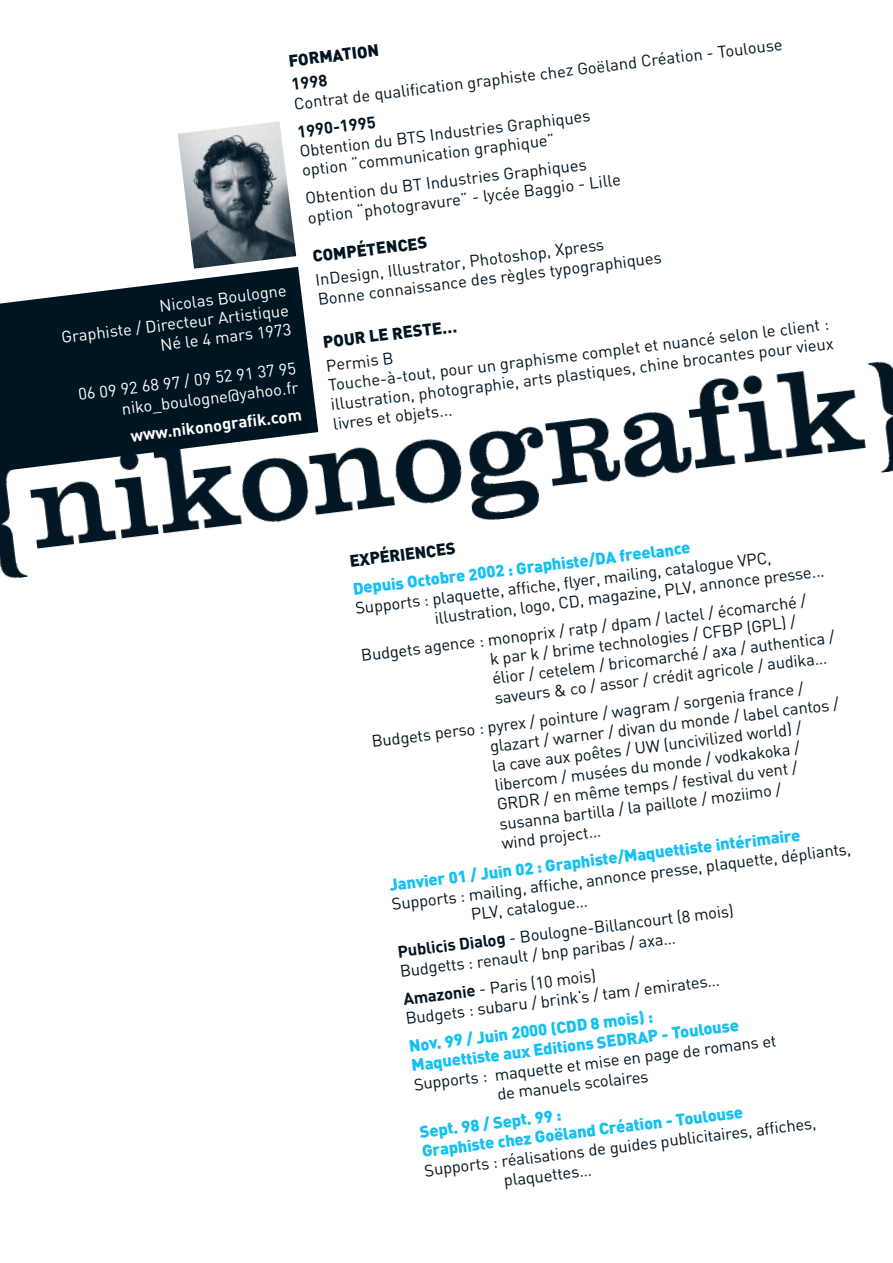
<style>
.page{position:relative;width:893px;height:1263px;background:#fff}
.page>*{position:absolute;margin:0;border:0;box-sizing:border-box;transform-origin:0 0}
.t1{font:16.5px/19.5px "DIN";color:#001522}
.t2{font:900 16.5px/19.5px "DIN";color:#15c0f2}
.t3{font:16.5px/19.5px "DIN";color:#fff;text-align:right}
.t4{font:900 16.5px "DIN";color:#001522}
.t5{font:700 16.5px "DIN";color:#fff}
.t6{font:700 16.5px "DIN";color:#001522}
.s1{font-weight:700}
</style>
<div class="page">
<svg style="left:0;top:267px;width:309px;height:88px;fill:#001522"></svg>
<img style="left:178px;top:121px;width:118px;height:148px">
<img style="left:0;top:355px;width:893px;height:224px">
<p class="t1" style="left:293px;top:94px;width:494px;rotate:-7deg">Contrat de qualifi cation graphiste chez Goëland Création - Toulouse</p>
<p class="t6" style="left:296px;top:121px;width:80px;rotate:-7deg">1990-1995</p>
<p class="t4" style="left:287px;top:50px;width:92px;rotate:-7deg">FORMATION</p>
<p class="t6" style="left:290px;top:74px;width:37px;rotate:-7deg">1998</p>
<p class="t1" style="left:299px;top:141px;width:294px;rotate:-7deg">Obtention du BTS Industries Graphiques option “communication graphique”</p>
<p class="t1" style="left:304px;top:188px;width:317px;rotate:-7deg">Obtention du BT Industries Graphiques option “photogravure” - lycée Baggio - Lille</p>
<p class="t4" style="left:311px;top:245px;width:117px;rotate:-7deg">COMPÉTENCES</p>
<p class="t1" style="left:314px;top:270px;width:348px;rotate:-7deg">InDesign, Illustrator, Photoshop, Xpress<br>Bonne connaissance des règles typographiques</p>
<p class="t4" style="left:322px;top:331px;width:80px;rotate:-7deg">po ur le reste</p>
<p class="t3" style="left:58px;top:308px;width:231px;rotate:-7deg">Nicolas Boulogne<br>Graphiste / Directeur Artistique<br>Né le 4 mars 1973</p>
<p class="t3" style="left:77px;top:384px;width:221px;rotate:-7deg">06 09 92 68 97 / 09 52 91 37 95 niko_boulogne@yahoo.fr</p>
<p class="t5" style="left:129px;top:425px;width:174px;rotate:-7deg">www.nikonografi k.com</p>
<p class="t1" style="left:325px;top:356px;width:508px;rotate:-7deg">Permis B<br>Touche-à-tout, pour un graphisme complet et nuancé selon le client : illustration, photographie, arts plastiques, chine brocantes pour vieux livres et objets...</p>
<p class="t4" style="left:348px;top:550px;width:108px;rotate:-7deg">EXPÉRIENCES</p>
<p class="t2" style="left:352px;top:578px;width:341px;rotate:-7deg">Depuis Octobre 2002 : Graphiste/DA freelance</p>
<p class="t1" style="left:431px;top:589px;width:394px;text-indent:-78px;rotate:-7deg">Supports : plaquette, affi che, fl yer, mailing, catalogue VPC, illustration, logo, CD, magazine, PLV, annonce presse...</p>
<p class="t1" style="left:486px;top:630px;width:346px;text-indent:-127px;rotate:-7deg">Budgets agence : monoprix / ratp / dpam / lactel / écomarché /<br>k par k / brime technologies / CFBP (GPL) / élior / cetelem / bricomarché / axa / authentica / saveurs &amp; co / assor / crédit agricole / audika…</p>
<p class="t1" style="left:486px;top:717px;width:353px;text-indent:-117px;rotate:-7deg">Budgets perso : pyrex / pointure / wagram / sorgenia france / glazart / warner / divan du monde / label cantos / la cave aux poêtes / UW (uncivilized world) / libercom / musées du monde / vodkakoka / GRDR / en même temps / festival du vent / susanna bartilla / la paillote / moziimo /<br>wind project…</p>
<p class="t2" style="left:388px;top:874px;width:415px;rotate:-7deg">Janvier 01 / Juin 02 : Graphiste/Maquettiste intérimaire</p>
<p class="t1" style="left:468px;top:885px;width:386px;text-indent:-78px;rotate:-7deg">Supports : mailing, affi che, annonce presse, plaquette, dépliants,<br>PLV, catalogue…</p>
<p class="t1" style="left:396px;top:942px;width:340px;rotate:-7deg"><span class="s1">Publicis Dialog</span> - Boulogne-Billancourt (8 mois)<br>Budgetts : renault / bnp paribas / axa…</p>
<p class="t1" style="left:402px;top:989px;width:318px;rotate:-7deg"><span class="s1">Amazonie</span> - Paris (10 mois)<br>Budgets : subaru / brink’s / tam / emirates…</p>
<p class="t2" style="left:408px;top:1035px;width:331px;rotate:-7deg">Nov. 99 / Juin 2000 (CDD 8 mois) :<br>Maquettiste aux Editions SEDRAP - Toulouse</p>
<p class="t1" style="left:494px;top:1065px;width:285px;text-indent:-82px;rotate:-7deg">Supports : maquette et mise en page de romans et de manuels scolaires</p>
<p class="t2" style="left:418px;top:1121px;width:325px;rotate:-7deg">Sept. 98 / Sept. 99 :<br>Graphiste chez Goëland Création - Toulouse</p>
<p class="t1" style="left:500px;top:1151px;width:318px;text-indent:-78px;rotate:-7deg">Supports : réalisations de guides publicitaires, affi ches, plaquettes…</p>
</div>
